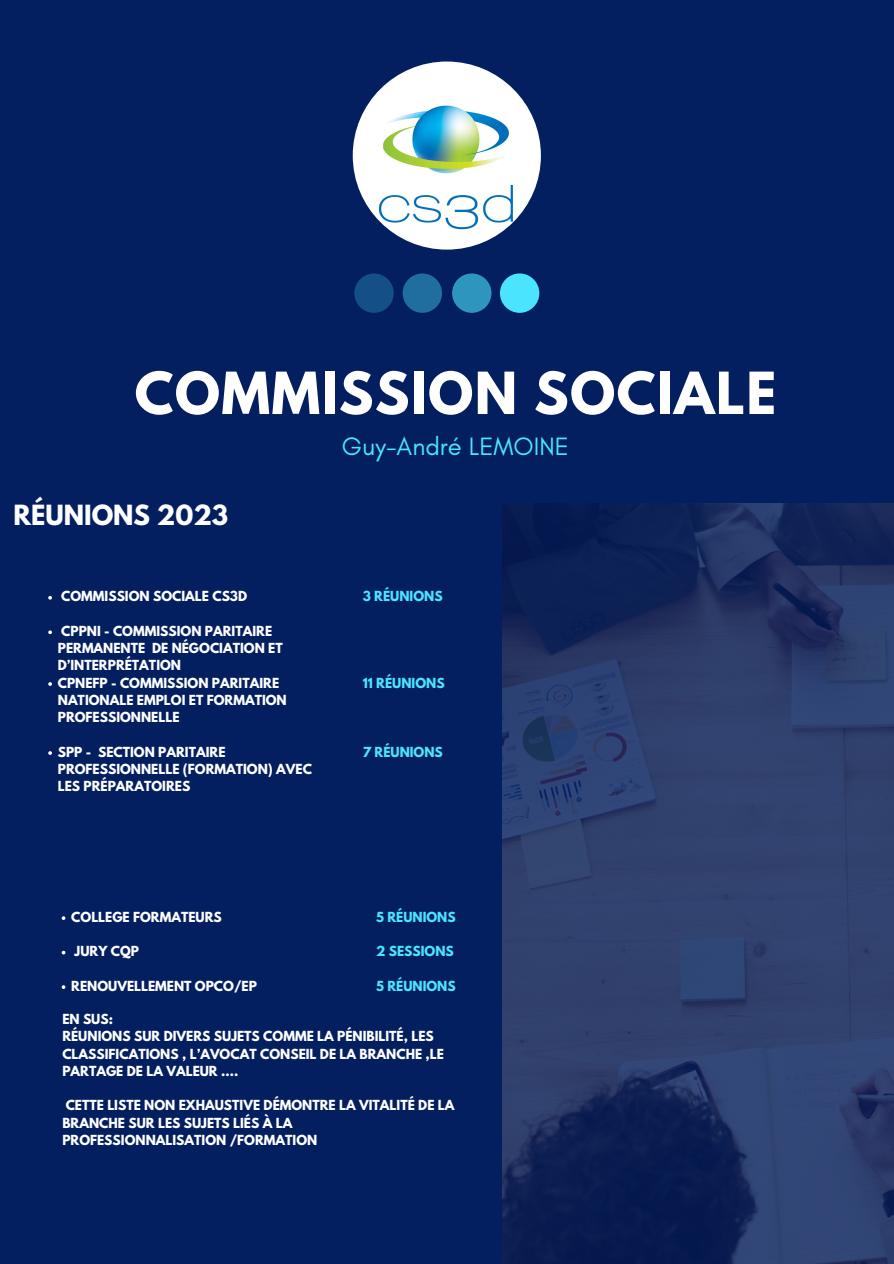
<style>
.page{position:relative;width:894px;height:1264px;background:#fff}
.page>*{position:absolute;margin:0;border:0;box-sizing:border-box;transform-origin:0 0}
.t1{font:700 51.45px "League Spartan";letter-spacing:.03em;color:#fff}
.t2{font:25.5px "Glacial Indifference";color:#4be4ff}
.t3{font:700 24.6px "League Spartan";color:#fff}
.t4{font:700 12.3px/17.2px "League Spartan";color:#fff}
.t5{font:700 12.3px/17.2px "League Spartan";color:#fefffe}
.t6{font:700 12.3px "League Spartan";color:#4be4ff}
</style>
<div class="page">
<div style="left:0;top:0;width:893px;height:1263px;background:#041f60"></div>
<div style="left:354px;top:273px;width:39px;height:40px;background:#154f87;border-radius:50%"></div>
<div style="left:402px;top:273px;width:40px;height:40px;background:#206d9f;border-radius:50%"></div>
<div style="left:452px;top:273px;width:39px;height:40px;background:#2e95bf;border-radius:50%"></div>
<div style="left:500px;top:273px;width:39px;height:40px;background:#4be4ff;border-radius:50%"></div>
<img style="left:352px;top:62px;width:188px;height:187px;border-radius:50%">
<svg style="left:48px;top:596px;width:4px;height:3px"></svg>
<svg style="left:48px;top:630px;width:4px;height:4px"></svg>
<svg style="left:48px;top:682px;width:4px;height:4px"></svg>
<svg style="left:48px;top:751px;width:4px;height:4px"></svg>
<img style="left:502px;top:503px;width:391px;height:760px">
<svg style="left:62px;top:916px;width:3px;height:4px"></svg>
<p class="t1" style="left:135px;top:368px;width:642px">COMMISSION SOCIALE</p>
<p class="t2" style="left:342px;top:431px;width:228px">Guy-André LEMOINE</p>
<p class="t3" style="left:13px;top:503px;width:216px">RÉUNIONS 2023</p>
<h1 class="t4" style="left:61px;top:589px;width:187px">COMMISSION SOCIALE CS3D</h1>
<h3 class="t4" style="left:58px;top:624px;width:226px">CPPNI - COMMISSION PARITAIRE<br>PERMANENTE DE NÉGOCIATION ET<br>D’INTERPRÉTATION</h3>
<h2 class="t4" style="left:58px;top:675px;width:230px">CPNEFP - COMMISSION PARITAIRE<br>NATIONALE EMPLOI ET FORMATION<br>PROFESSIONNELLE</h2>
<p class="t4" style="left:58px;top:744px;width:256px">SPP - SECTION PARITAIRE<br>PROFESSIONNELLE (FORMATION) AVEC<br>LES PRÉPARATOIRES</p>
<p class="t6" style="left:362px;top:590px;width:81px">3 RÉUNIONS</p>
<p class="t6" style="left:362px;top:676px;width:83px">11 RÉUNIONS</p>
<p class="t6" style="left:362px;top:745px;width:82px">7 RÉUNIONS</p>
<p class="t6" style="left:376px;top:910px;width:81px">5 RÉUNIONS</p>
<p class="t6" style="left:376px;top:945px;width:79px">2 SESSIONS</p>
<p class="t6" style="left:376px;top:979px;width:81px">5 RÉUNIONS</p>
<h4 class="t5" style="left:62px;top:1012px;width:383px">EN SUS:<br>RÉUNIONS SUR DIVERS SUJETS COMME LA PÉNIBILITÉ, LES CLASSIFICATIONS , L’AVOCAT CONSEIL DE LA BRANCHE ,LE PARTAGE DE LA VALEUR ….</h4>
<h4 class="t5" style="left:62px;top:1098px;width:393px">CETTE LISTE NON EXHAUSTIVE DÉMONTRE LA VITALITÉ DE LA<br>BRANCHE SUR LES SUJETS LIÉS À LA<br>PROFESSIONNALISATION /FORMATION</h4>
<h4 class="t4" style="left:71px;top:909px;width:152px">COLLEGE FORMATEURS</h4>
<h4 class="t4" style="left:75px;top:944px;width:66px">JURY CQP</h4>
<h4 class="t4" style="left:71px;top:978px;width:187px">RENOUVELLEMENT OPCO/EP</h4>
</div>
